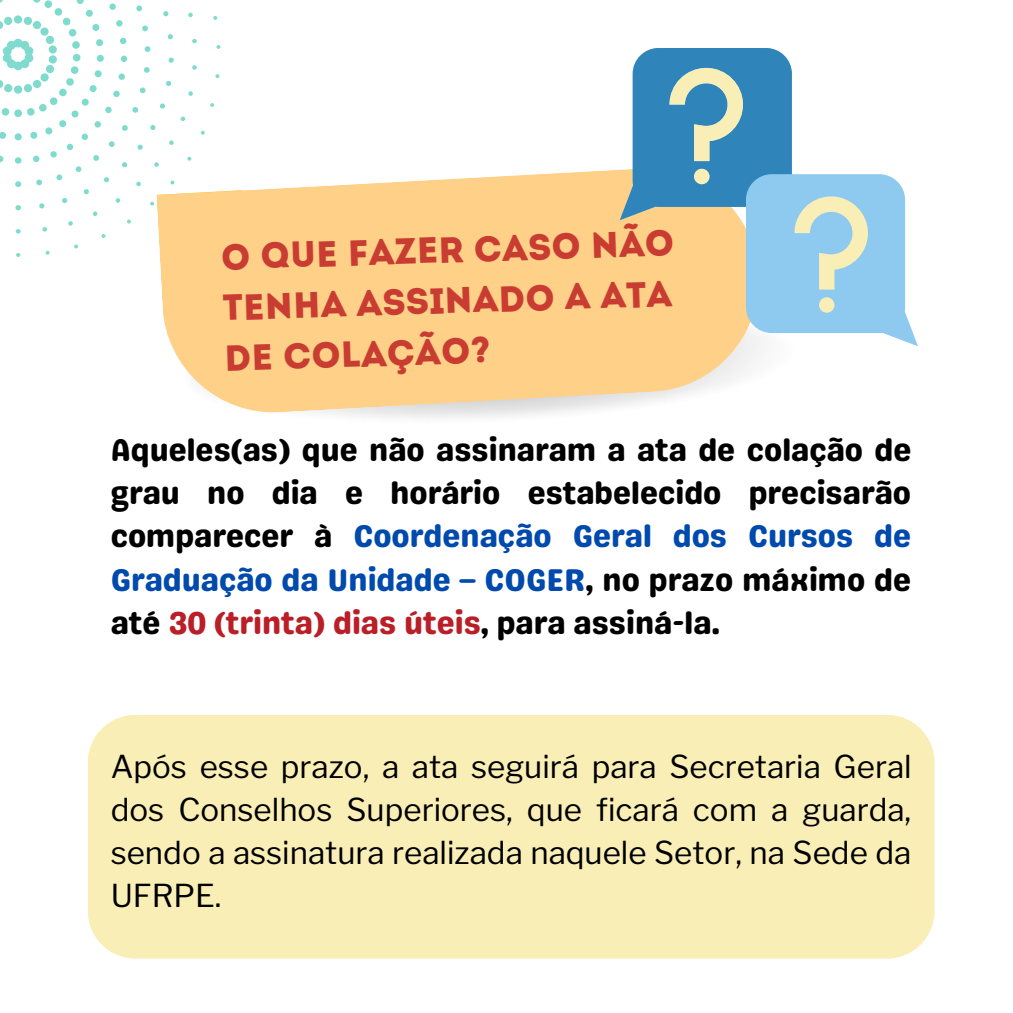
<style>
.page{position:relative;width:1013px;height:1013px;background:#fff}
.page>*{position:absolute;margin:0;border:0;box-sizing:border-box;transform-origin:0 0}
.t1{font:36.25px/50.5px "Intro";color:#c93c32;text-align:justify}
.t2{font:31.38px/43.1px "Genty Sans";color:#000;text-align:justify}
.t3{font:31.38px/43.1px "Libre Franklin";color:#000;text-align:justify}
.s1{color:#004aad}
.s2{color:#ba1e27}
</style>
<div class="page">
<svg style="left:156px;top:169px;width:603px;height:249px;background:#fdd699"></svg>
<svg style="left:620px;top:174px;width:298px;height:172px;fill:#95ccef"></svg>
<div style="left:819px;top:297px;width:15px;height:16px;background:#f9eeb6;border-radius:50%"></div>
<svg style="left:620px;top:48px;width:248px;height:241px"></svg>
<div style="left:694px;top:169px;width:15px;height:15px;background:#f9eeb6;border-radius:50%"></div>
<div style="left:88px;top:715px;width:846px;height:243px;background:#f9eeb6"></div>
<svg style="left:16px;top:253px;width:5px;height:4px"></svg>
<svg style="left:2px;top:39px;width:32px;height:32px"></svg>
<div style="left:14px;top:85px;width:8px;height:9px;background:#7fdbcd;border-radius:50%"></div>
<div style="left:33px;top:21px;width:8px;height:8px;background:#7fdbcd;border-radius:50%"></div>
<div style="left:24px;top:17px;width:8px;height:8px;background:#7fdbcd;border-radius:50%"></div>
<div style="left:14px;top:15px;width:8px;height:9px;background:#7fdbcd;border-radius:50%"></div>
<div style="left:49px;top:45px;width:8px;height:9px;background:#7fdbcd;border-radius:50%"></div>
<div style="left:4px;top:17px;width:8px;height:8px;background:#7fdbcd;border-radius:50%"></div>
<div style="left:46px;top:36px;width:8px;height:8px;background:#7fdbcd;border-radius:50%"></div>
<div style="left:46px;top:65px;width:8px;height:8px;background:#7fdbcd;border-radius:50%"></div>
<div style="left:33px;top:80px;width:8px;height:8px;background:#7fdbcd;border-radius:50%"></div>
<div style="left:40px;top:73px;width:9px;height:9px;background:#7fdbcd;border-radius:50%"></div>
<svg style="left:0;top:80px;width:3px;height:8px"></svg>
<div style="left:24px;top:84px;width:8px;height:8px;background:#7fdbcd;border-radius:50%"></div>
<div style="left:4px;top:84px;width:8px;height:8px;background:#7fdbcd;border-radius:50%"></div>
<div style="left:49px;top:55px;width:8px;height:9px;background:#7fdbcd;border-radius:50%"></div>
<div style="left:40px;top:27px;width:9px;height:9px;background:#7fdbcd;border-radius:50%"></div>
<svg style="left:0;top:21px;width:3px;height:8px"></svg>
<div style="left:14px;top:109px;width:8px;height:8px;background:#7fdbcd;border-radius:50%"></div>
<div style="left:27px;top:108px;width:8px;height:8px;background:#7fdbcd;border-radius:50%"></div>
<div style="left:73px;top:54px;width:8px;height:7px;background:#7fdbcd;border-radius:50%"></div>
<div style="left:44px;top:0;width:8px;height:8px;background:#7fdbcd;border-radius:50%"></div>
<div style="left:69px;top:29px;width:7px;height:8px;background:#7fdbcd;border-radius:50%"></div>
<div style="left:50px;top:97px;width:8px;height:8px;background:#7fdbcd;border-radius:50%"></div>
<div style="left:2px;top:108px;width:7px;height:8px;background:#7fdbcd;border-radius:50%"></div>
<div style="left:71px;top:66px;width:7px;height:8px;background:#7fdbcd;border-radius:50%"></div>
<div style="left:72px;top:41px;width:8px;height:8px;background:#7fdbcd;border-radius:50%"></div>
<div style="left:39px;top:104px;width:8px;height:8px;background:#7fdbcd;border-radius:50%"></div>
<div style="left:55px;top:8px;width:7px;height:8px;background:#7fdbcd;border-radius:50%"></div>
<div style="left:59px;top:89px;width:8px;height:7px;background:#7fdbcd;border-radius:50%"></div>
<div style="left:66px;top:78px;width:8px;height:8px;background:#7fdbcd;border-radius:50%"></div>
<div style="left:63px;top:18px;width:7px;height:7px;background:#7fdbcd;border-radius:50%"></div>
<svg style="left:33px;top:0;width:8px;height:3px"></svg>
<div style="left:15px;top:133px;width:7px;height:7px;background:#7fdbcd;border-radius:50%"></div>
<div style="left:82px;top:99px;width:7px;height:7px;background:#7fdbcd;border-radius:50%"></div>
<svg style="left:0;top:132px;width:6px;height:7px"></svg>
<div style="left:92px;top:24px;width:7px;height:7px;background:#7fdbcd;border-radius:50%"></div>
<div style="left:59px;top:120px;width:7px;height:7px;background:#7fdbcd;border-radius:50%"></div>
<div style="left:89px;top:85px;width:8px;height:7px;background:#7fdbcd;border-radius:50%"></div>
<div style="left:30px;top:132px;width:7px;height:7px;background:#7fdbcd;border-radius:50%"></div>
<div style="left:71px;top:110px;width:8px;height:7px;background:#7fdbcd;border-radius:50%"></div>
<div style="left:97px;top:55px;width:7px;height:7px;background:#7fdbcd;border-radius:50%"></div>
<div style="left:86px;top:10px;width:7px;height:7px;background:#7fdbcd;border-radius:50%"></div>
<svg style="left:77px;top:0;width:7px;height:4px"></svg>
<div style="left:45px;top:127px;width:7px;height:7px;background:#7fdbcd;border-radius:50%"></div>
<div style="left:96px;top:39px;width:7px;height:7px;background:#7fdbcd;border-radius:50%"></div>
<div style="left:95px;top:70px;width:7px;height:7px;background:#7fdbcd;border-radius:50%"></div>
<div style="left:15px;top:157px;width:7px;height:7px;background:#7fdbcd;border-radius:50%"></div>
<svg style="left:121px;top:56px;width:6px;height:6px"></svg>
<svg style="left:67px;top:144px;width:6px;height:6px"></svg>
<div style="left:116px;top:20px;width:7px;height:7px;background:#7fdbcd;border-radius:50%"></div>
<svg style="left:0;top:156px;width:3px;height:6px"></svg>
<div style="left:50px;top:151px;width:7px;height:7px;background:#7fdbcd;border-radius:50%"></div>
<svg style="left:82px;top:134px;width:6px;height:6px"></svg>
<div style="left:118px;top:73px;width:7px;height:7px;background:#7fdbcd;border-radius:50%"></div>
<div style="left:109px;top:3px;width:7px;height:7px;background:#7fdbcd;border-radius:50%"></div>
<div style="left:105px;top:107px;width:7px;height:6px;background:#7fdbcd;border-radius:50%"></div>
<div style="left:113px;top:91px;width:7px;height:6px;background:#7fdbcd;border-radius:50%"></div>
<svg style="left:33px;top:156px;width:6px;height:6px"></svg>
<svg style="left:120px;top:38px;width:6px;height:6px"></svg>
<div style="left:95px;top:121px;width:6px;height:7px;background:#7fdbcd;border-radius:50%"></div>
<svg style="left:15px;top:181px;width:6px;height:6px"></svg>
<svg style="left:142px;top:26px;width:6px;height:5px"></svg>
<svg style="left:56px;top:174px;width:6px;height:6px"></svg>
<svg style="left:93px;top:155px;width:6px;height:6px"></svg>
<svg style="left:36px;top:179px;width:6px;height:6px"></svg>
<svg style="left:122px;top:125px;width:6px;height:6px"></svg>
<svg style="left:76px;top:166px;width:5px;height:6px"></svg>
<svg style="left:140px;top:87px;width:5px;height:6px"></svg>
<svg style="left:144px;top:67px;width:6px;height:6px"></svg>
<svg style="left:136px;top:5px;width:6px;height:6px"></svg>
<svg style="left:109px;top:141px;width:6px;height:6px"></svg>
<svg style="left:145px;top:46px;width:5px;height:6px"></svg>
<svg style="left:132px;top:107px;width:6px;height:6px"></svg>
<svg style="left:15px;top:205px;width:6px;height:5px"></svg>
<svg style="left:84px;top:189px;width:5px;height:5px"></svg>
<svg style="left:104px;top:177px;width:5px;height:5px"></svg>
<svg style="left:150px;top:125px;width:5px;height:5px"></svg>
<svg style="left:160px;top:103px;width:5px;height:6px"></svg>
<svg style="left:39px;top:203px;width:5px;height:5px"></svg>
<svg style="left:168px;top:34px;width:5px;height:5px"></svg>
<svg style="left:169px;top:58px;width:5px;height:5px"></svg>
<svg style="left:137px;top:144px;width:6px;height:6px"></svg>
<svg style="left:163px;top:11px;width:5px;height:5px"></svg>
<svg style="left:166px;top:81px;width:5px;height:5px"></svg>
<svg style="left:122px;top:162px;width:5px;height:5px"></svg>
<svg style="left:62px;top:198px;width:5px;height:5px"></svg>
<svg style="left:15px;top:229px;width:6px;height:5px"></svg>
<svg style="left:116px;top:198px;width:4px;height:5px"></svg>
<svg style="left:180px;top:117px;width:5px;height:4px"></svg>
<svg style="left:192px;top:65px;width:5px;height:5px"></svg>
<svg style="left:93px;top:211px;width:4px;height:5px"></svg>
<svg style="left:188px;top:13px;width:5px;height:4px"></svg>
<svg style="left:188px;top:91px;width:5px;height:5px"></svg>
<svg style="left:192px;top:39px;width:5px;height:4px"></svg>
<svg style="left:68px;top:221px;width:5px;height:5px"></svg>
<svg style="left:169px;top:140px;width:5px;height:5px"></svg>
<svg style="left:136px;top:182px;width:5px;height:4px"></svg>
<svg style="left:42px;top:227px;width:5px;height:4px"></svg>
<svg style="left:101px;top:234px;width:4px;height:4px"></svg>
<svg style="left:215px;top:74px;width:4px;height:4px"></svg>
<svg style="left:216px;top:45px;width:4px;height:4px"></svg>
<svg style="left:127px;top:219px;width:4px;height:5px"></svg>
<svg style="left:46px;top:251px;width:4px;height:4px"></svg>
<svg style="left:150px;top:202px;width:4px;height:3px"></svg>
<svg style="left:74px;top:244px;width:4px;height:4px"></svg>
<svg style="left:213px;top:16px;width:4px;height:4px"></svg>
<svg style="left:210px;top:103px;width:4px;height:4px"></svg>
<svg style="left:154px;top:157px;width:89px;height:38px"></svg>
<svg style="left:201px;top:131px;width:4px;height:4px"></svg>
<p class="t1" style="left:220px;top:236px;width:455px;rotate:-2deg">O QUE FAZER CASO NÃO TENHA ASSINADO A ATA DE COLAÇÃO?</p>
<p class="t2" style="left:111px;top:428px;width:802px">Aqueles(as) que não assinaram a ata de colação de grau no dia e horário estabelecido precisarão comparecer à <span class="s1">Coordenação Geral dos Cursos de Graduação da Unidade – COGER</span>, no prazo máximo de até <span class="s2">30 (trinta) dias úteis</span>, para assiná-la.</p>
<p class="t3" style="left:111px;top:745px;width:802px">Após esse prazo, a ata seguirá para Secretaria Geral dos Conselhos Superiores, que ficará com a guarda, sendo a assinatura realizada naquele Setor, na Sede da UFRPE.</p>
</div>
